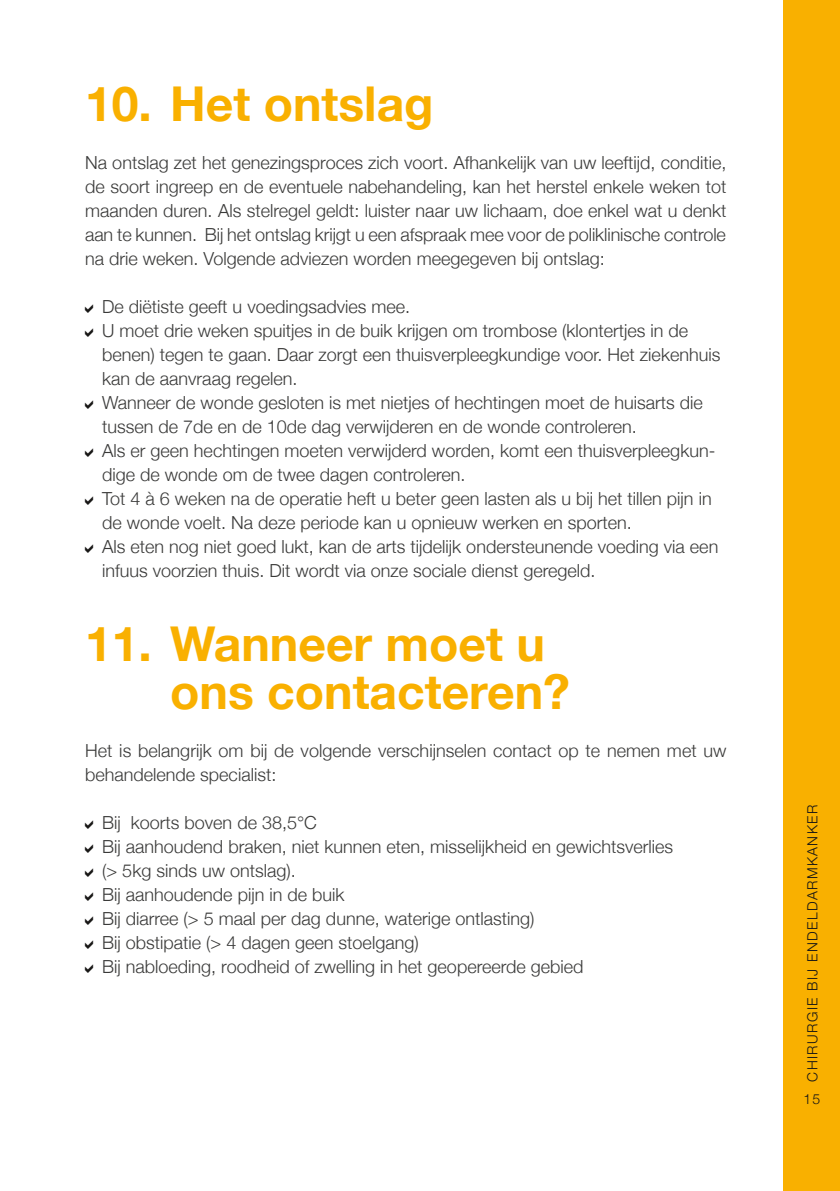
<style>
.page{position:relative;width:840px;height:1191px;background:#fff}
.page>*{position:absolute;margin:0;border:0;box-sizing:border-box;transform-origin:0 0}
.t1{font:700 48px/48px "Helvetica Neue";color:#f9b000}
.t2{font:300 18px/24px "Helvetica Neue";color:#3a3a39}
.t3{font:300 14px "Helvetica Neue";letter-spacing:.1em;color:#181716}
.s1{font-family:"UZ vink";font-weight:400;font-size:12px;color:#181716}
</style>
<div class="page">
<div style="left:782px;top:0;width:57px;height:1191px;background:#f9b000"></div>
<h1 class="t1" style="left:85px;top:79px;width:350px">10. Het ontslag</h1>
<p class="t2" style="left:85px;top:150px;width:642px;text-align:justify">Na ontslag zet het genezingsproces zich voort. Afhankelijk van uw leeftijd, conditie, de soort ingreep en de eventuele nabehandeling, kan het herstel enkele weken tot maanden duren. Als stelregel geldt: luister naar uw lichaam, doe enkel wat u denkt aan te kunnen. Bij het ontslag krijgt u een afspraak mee voor de poliklinische controle na drie weken. Volgende adviezen worden meegegeven bij ontslag:</p>
<p class="t2" style="left:85px;top:294px;width:326px"><span class="s1">A</span> De diëtiste geeft u voedingsadvies mee.</p>
<p class="t2" style="left:85px;top:318px;width:604px"><span class="s1">A</span> U moet drie weken spuitjes in de buik krijgen om trombose (klontertjes in de</p>
<p class="t2" style="left:102px;top:342px;width:619px">benen) tegen te gaan. Daar zorgt een thuisverpleegkundige voor. Het ziekenhuis</p>
<p class="t2" style="left:102px;top:366px;width:197px">kan de aanvraag regelen.</p>
<p class="t2" style="left:85px;top:390px;width:619px"><span class="s1">A</span> Wanneer de wonde gesloten is met nietjes of hechtingen moet de huisarts die</p>
<p class="t2" style="left:102px;top:414px;width:536px">tussen de 7de en de 10de dag verwijderen en de wonde controleren.</p>
<p class="t2" style="left:85px;top:438px;width:631px"><span class="s1">A</span> Als er geen hechtingen moeten verwijderd worden, komt een thuisverpleegkun-</p>
<p class="t2" style="left:102px;top:462px;width:364px">dige de wonde om de twee dagen controleren.</p>
<p class="t2" style="left:85px;top:486px;width:627px"><span class="s1">A</span> Tot 4 à 6 weken na de operatie heft u beter geen lasten als u bij het tillen pijn in</p>
<p class="t2" style="left:102px;top:510px;width:531px">de wonde voelt. Na deze periode kan u opnieuw werken en sporten.</p>
<p class="t2" style="left:85px;top:534px;width:634px"><span class="s1">A</span> Als eten nog niet goed lukt, kan de arts tijdelijk ondersteunende voeding via een</p>
<p class="t2" style="left:102px;top:558px;width:494px">infuus voorzien thuis. Dit wordt via onze sociale dienst geregeld.</p>
<h1 class="t1" style="left:170px;top:619px;width:401px;text-indent:-85px">11. Wanneer moet u ons contacteren?</h1>
<p class="t2" style="left:85px;top:738px;width:642px">Het is belangrijk om bij de volgende verschijnselen contact op te nemen met uw behandelende specialist:</p>
<p class="t2" style="left:85px;top:810px;width:589px"><span class="s1">A</span> Bij koorts boven de 38,5°C<br><span class="s1">A</span> Bij aanhoudend braken, niet kunnen eten, misselijkheid en gewichtsverlies <span class="s1">A</span> (&gt; 5kg sinds uw ontslag).<br><span class="s1">A</span> Bij aanhoudende pijn in de buik<br><span class="s1">A</span> Bij diarree (&gt; 5 maal per dag dunne, waterige ontlasting)<br><span class="s1">A</span> Bij obstipatie (&gt; 4 dagen geen stoelgang)<br><span class="s1">A</span> Bij nabloeding, roodheid of zwelling in het geopereerde gebied</p>
<p class="t3" style="left:803px;top:1081px;width:278px;rotate:-90deg">CHIRURGIE BIJ ENDELDARMKANKER</p>
<p class="t3" style="left:802px;top:1090px;width:18px">15</p>
</div>
